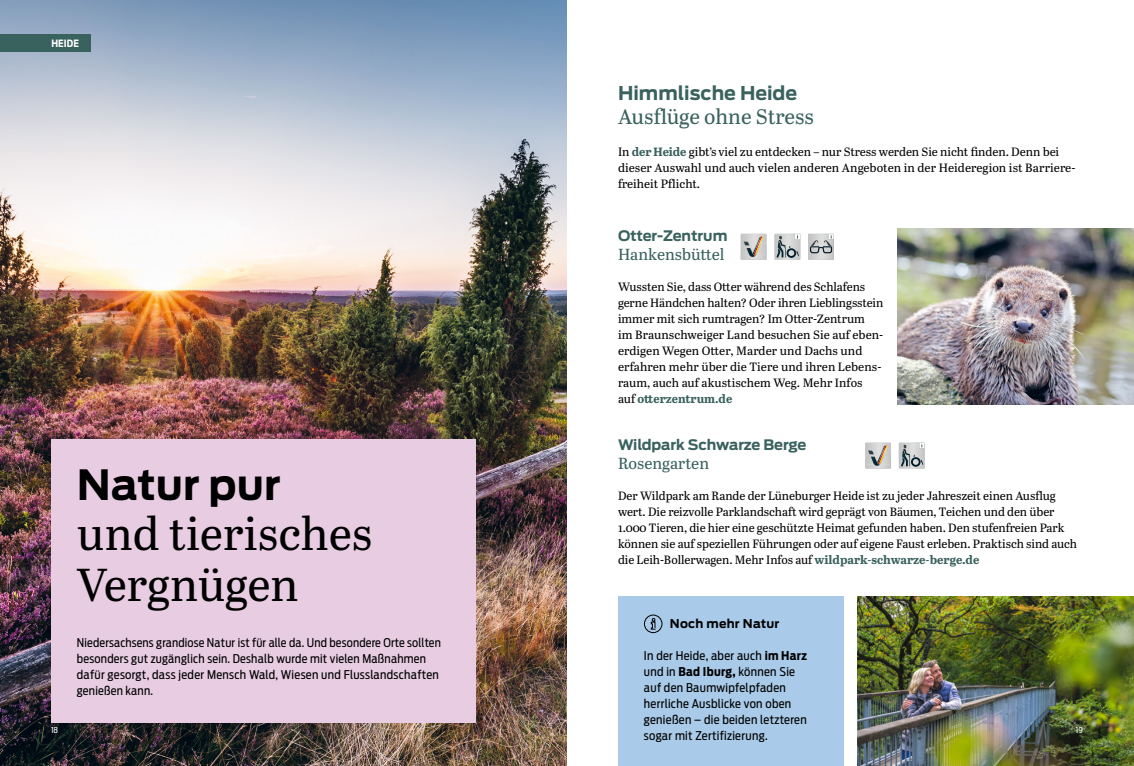
<style>
.page{position:relative;width:1134px;height:766px;background:#fff}
.page>*{position:absolute;margin:0;border:0;box-sizing:border-box;transform-origin:0 0}
.t1{font:46px/50.6px "Abril Text";color:#000}
.t2{font:700 41.4px "Antenna";color:#000}
.t3{font:21px "Abril Text";color:#39615e}
.t4{font:700 18.9px "Antenna";color:#39615e}
.t5{font:16px "Abril Text";color:#39615e}
.t6{font:700 14.4px "Antenna";letter-spacing:-.005em;color:#39615e}
.t7{font:12px/16px "Abril Text";letter-spacing:-.005em;color:#000}
.t8{font:12px/16px "Antenna Cond";letter-spacing:.02em;color:#000}
.t9{font:700 12px "Antenna";letter-spacing:.02em;color:#000}
.t10{font:700 10px "Antenna Cond";letter-spacing:.01em;color:#fff}
.t11{font:8.1px "Antenna Cond";color:#fff}
.s1{font-weight:700;color:#39615e}
.s2{font-weight:700}
</style>
<div class="page">
<img style="left:857px;top:596px;width:277px;height:169px">
<img style="left:897px;top:228px;width:237px;height:176px">
<img style="left:0;top:0;width:567px;height:765px">
<div style="left:0;top:34px;width:90px;height:17px;background:#39615e"></div>
<svg style="left:741px;top:234px;width:26px;height:26px"></svg>
<svg style="left:774px;top:234px;width:26px;height:26px"></svg>
<svg style="left:808px;top:234px;width:26px;height:26px"></svg>
<div style="left:51px;top:439px;width:425px;height:282px;background:#e8cde2"></div>
<div style="left:618px;top:596px;width:225px;height:169px;background:#a9cae8"></div>
<div style="left:644px;top:614px;width:18px;height:19px;border:1px solid #000;border-radius:50%"></div>
<svg style="left:651px;top:618px;width:4px;height:11px"></svg>
<svg style="left:865px;top:442px;width:26px;height:26px"></svg>
<svg style="left:899px;top:442px;width:26px;height:26px"></svg>
<p class="t10" style="left:51px;top:37px;width:29px">HEIDE</p>
<h2 class="t2" style="left:77px;top:455px;width:205px">Natur pur</h2>
<h1 class="t1" style="left:77px;top:506px;width:297px">und tierisches<br>Vergnügen</h1>
<h3 class="t4" style="left:618px;top:80px;width:181px">Himmlische Heide</h3>
<h3 class="t3" style="left:618px;top:101px;width:197px">Ausflüge ohne Stress</h3>
<p class="t7" style="left:618px;top:143px;width:459px">In <span class="s1">der Heide</span> gibt’s viel zu entdecken – nur Stress werden Sie nicht finden. Denn bei dieser Auswahl und auch vielen anderen Angeboten in der Heideregion ist Barriere&shy;freiheit Pflicht.</p>
<p class="t6" style="left:618px;top:226px;width:111px">Otter-Zentrum</p>
<h3 class="t5" style="left:618px;top:242px;width:108px">Hankensbüttel</h3>
<p class="t7" style="left:618px;top:278px;width:267px">Wussten Sie, dass Otter während des Schlafens gerne Händchen halten? Oder ihren Lieblingsstein immer mit sich rumtragen? Im Otter-Zentrum<br>im Braunschweiger Land besuchen Sie auf eben&shy;erdigen Wegen Otter, Marder und Dachs und erfahren mehr über die Tiere und ihren Lebens&shy;raum, auch auf akustischem Weg. Mehr Infos<br>auf <span class="s1">otterzentrum.de</span></p>
<p class="t6" style="left:618px;top:435px;width:190px">Wildpark Schwarze Berge</p>
<h3 class="t5" style="left:618px;top:451px;width:93px">Rosengarten</h3>
<p class="t7" style="left:618px;top:487px;width:461px">Der Wildpark am Rande der Lüneburger Heide ist zu jeder Jahreszeit einen Ausflug wert. Die reizvolle Parklandschaft wird geprägt von Bäumen, Teichen und den über 1.000 Tieren, die hier eine geschützte Heimat gefunden haben. Den stufenfreien Park können sie auf speziellen Führungen oder auf eigene Faust erleben. Praktisch sind auch die Leih-Bollerwagen. Mehr Infos auf <span class="s1">wildpark-schwarze-berge.de</span></p>
<p class="t9" style="left:670px;top:614px;width:111px">Noch mehr Natur</p>
<p class="t8" style="left:77px;top:634px;width:366px">Niedersachsens grandiose Natur ist für alle da. Und besondere Orte sollten besonders gut zugänglich sein. Deshalb wurde mit vielen Maßnahmen dafür gesorgt, dass jeder Mensch Wald, Wiesen und Flusslandschaften genießen kann.</p>
<p class="t8" style="left:644px;top:647px;width:164px">In der Heide, aber auch <span class="s2">im Harz </span>und in <span class="s2">Bad Iburg,</span> können Sie auf den Baumwipfelpfaden herrliche Ausblicke von oben genießen – die beiden letzteren sogar mit Zertifizierung.</p>
<p class="t11" style="left:51px;top:725px;width:9px">18</p>
<p class="t11" style="left:1076px;top:725px;width:9px">19</p>
</div>
